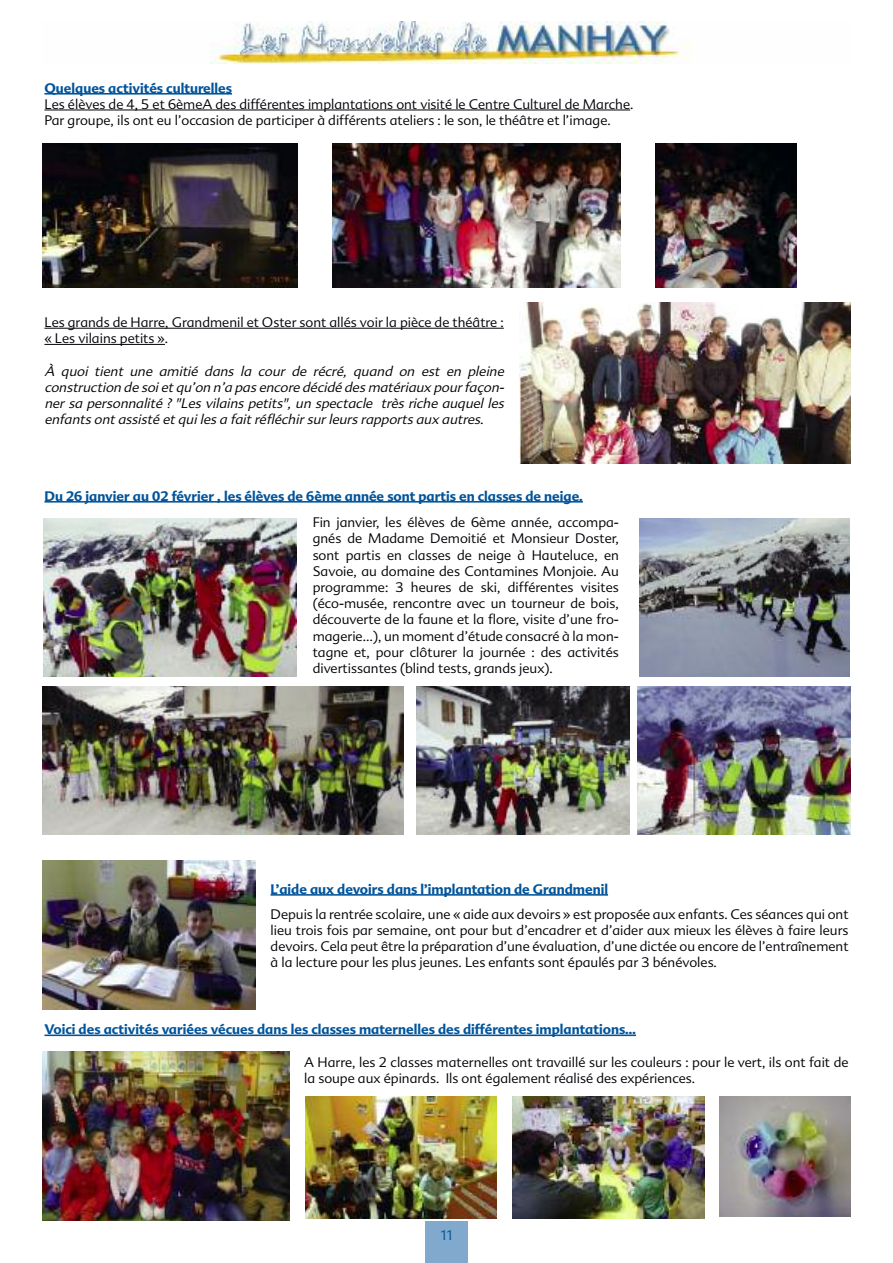
<style>
.page{position:relative;width:893px;height:1263px;background:#fff}
.page>*{position:absolute;margin:0;border:0;box-sizing:border-box;transform-origin:0 0}
.t1{font:300 13.5px/16.2px "Advert";color:#000006}
.t2{font:italic 300 13.5px/16.2px "Advert";color:#000006;text-align:justify}
.t3{font:700 13.5px "Advert";color:#00549b}
.t4{font:300 13.5px "Advert";color:#00549b}
</style>
<div class="page">
<img style="left:210px;top:21px;width:480px;height:43px">
<div style="left:425px;top:1220px;width:43px;height:43px;background:#80a9cd"></div>
<hr style="left:44px;top:93px;width:188px;height:2px;background:#00549b">
<hr style="left:44px;top:110px;width:586px;height:1px;background:#000006">
<img style="left:43px;top:144px;width:255px;height:144px">
<img style="left:332px;top:144px;width:289px;height:144px">
<hr style="left:44px;top:328px;width:460px;height:1px;background:#000006">
<hr style="left:44px;top:344px;width:121px;height:1px;background:#000006">
<img style="left:519px;top:303px;width:331px;height:161px">
<img style="left:655px;top:144px;width:141px;height:144px">
<hr style="left:44px;top:501px;width:539px;height:2px;background:#00549b">
<img style="left:44px;top:519px;width:252px;height:158px">
<img style="left:639px;top:519px;width:210px;height:158px">
<img style="left:43px;top:686px;width:361px;height:149px">
<img style="left:417px;top:686px;width:212px;height:149px">
<img style="left:638px;top:686px;width:212px;height:149px">
<hr style="left:271px;top:894px;width:337px;height:2px;background:#00549b">
<img style="left:43px;top:860px;width:212px;height:149px">
<hr style="left:44px;top:1034px;width:592px;height:2px;background:#00549b">
<img style="left:43px;top:1052px;width:246px;height:168px">
<img style="left:719px;top:1097px;width:131px;height:120px">
<img style="left:305px;top:1097px;width:192px;height:122px">
<img style="left:512px;top:1097px;width:192px;height:122px">
<p class="t3" style="left:44px;top:80px;width:189px">Quelques activités culturelles</p>
<p class="t1" style="left:44px;top:96px;width:591px">Les élèves de 4, 5 et 6èmeA des différentes implantations ont visité le Centre Culturel de Marche.<br>Par groupe, ils ont eu l’occasion de participer à différents ateliers : le son, le théâtre et l’image.</p>
<p class="t1" style="left:44px;top:314px;width:461px">Les grands de Harre, Grandmenil et Oster sont allés voir la pièce de théâtre : « Les vilains petits ».</p>
<p class="t2" style="left:44px;top:363px;width:463px">À quoi tient une amitié dans la cour de récré, quand on est en pleine construction de soi et q u’on n’a pas encore décidé des matériaux pour façon&shy;ner sa personnalité ? "Les vilains petits", un spectacle très riche auq uel les enfants ont assisté et q ui les a fait réfléchir sur leurs rapports aux autres.</p>
<p class="t3" style="left:44px;top:488px;width:540px">Du 26 janvier au 02 février , les élèves de 6ème année sont partis en classes de neige.</p>
<p class="t1" style="left:313px;top:514px;width:308px;text-align:justify">Fin janvier, les élèves de 6ème année, accompa&shy;gnés de Madame Demoitié et Monsieur Doster, sont partis en classes de neige à Hauteluce, en Savoie, au domaine des Contamines Monjoie. Au programme: 3 heures de ski, différentes visites (éco-musée, rencontre avec un tourneur de bois, découverte de la faune et la flore, visite d’une fro&shy;magerie…), un moment d’étude consacré à la mon&shy;tagne et, pour clôturer la journée : des activités divertissantes (blind tests, grands jeux).</p>
<p class="t3" style="left:271px;top:881px;width:339px">L’aide aux devoirs dans l’implantation de Grandmenil</p>
<p class="t1" style="left:271px;top:906px;width:579px;text-align:justify">Depuis la rentrée scolaire, une « aide aux devoirs » est proposée aux enfants. Ces séances qui ont lieu trois fois par semaine, ont pour but d’encadrer et d’aider aux mieux les élèves à faire leurs devoirs. Cela peut être la préparation d’une évaluation, d’une dictée ou encore de l’entraînement à la lecture pour les plus jeunes. Les enfants sont épaulés par 3 bénévoles.</p>
<p class="t3" style="left:44px;top:1022px;width:593px">Voici des activités variées vécues dans les classes maternelles des différentes implantations…</p>
<p class="t1" style="left:304px;top:1054px;width:546px">A Harre, les 2 classes maternelles ont travaillé sur les couleurs : pour le vert, ils ont fait de la soupe aux épinards. Ils ont également réalisé des expériences.</p>
<p class="t4" style="left:440px;top:1227px;width:14px">11</p>
</div>
